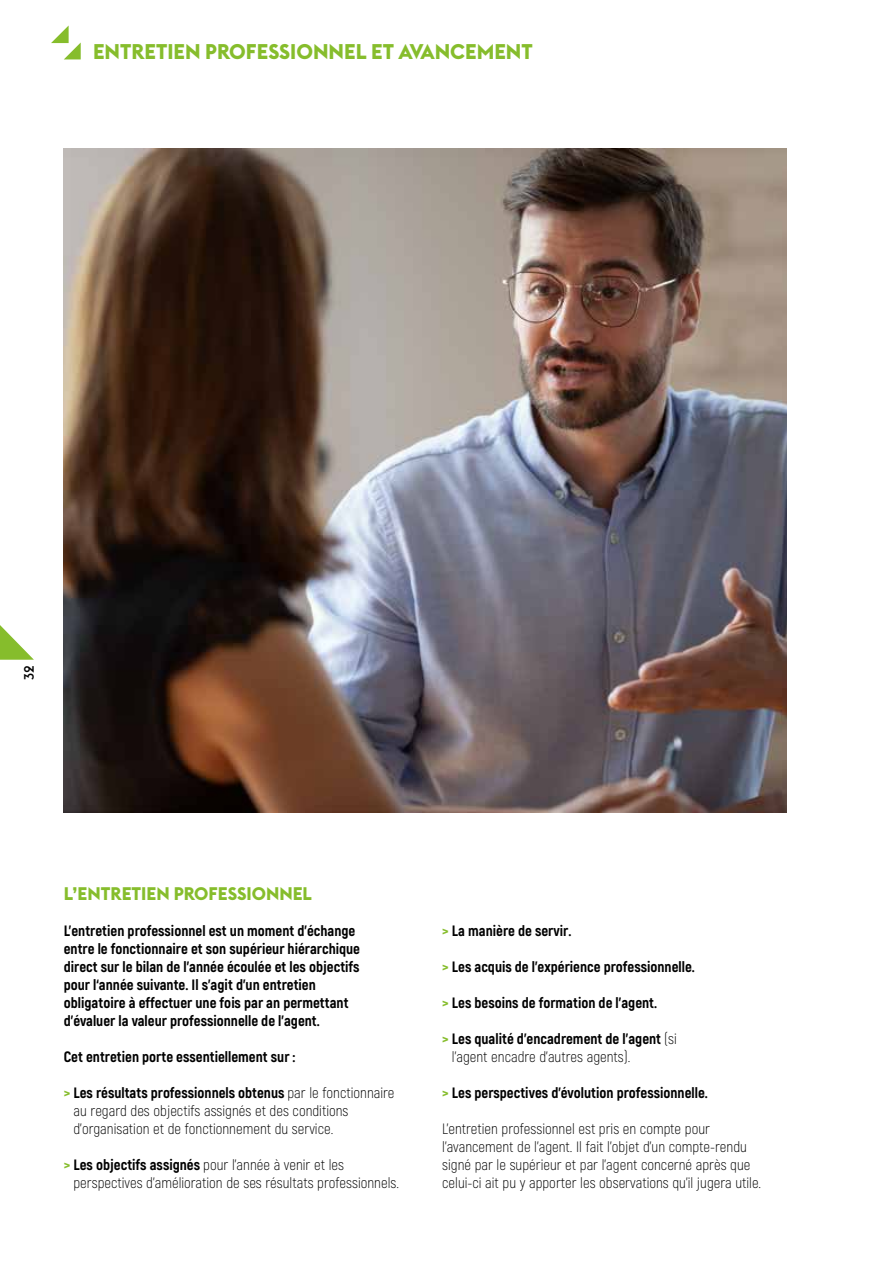
<style>
.page{position:relative;width:893px;height:1263px;background:#fff}
.page>*{position:absolute;margin:0;border:0;box-sizing:border-box;transform-origin:0 0}
.t1{font:700 21px "Euclid Flex";color:#86bd2c}
.t2{font:700 18px "Euclid Flex";color:#86bd2c}
.t3{font:300 15px/18px "Akrobat";color:#000}
.t4{font:800 15px/18px "Akrobat";color:#000}
.t5{font:500 13.5px "Euclid Flex";color:#000}
.s1{font-weight:800;color:#86bd2c}
.s2{font-weight:800}
.s3{color:#86bd2c}
</style>
<div class="page">
<svg style="left:0;top:625px;width:34px;height:35px"></svg>
<svg style="left:51px;top:26px;width:30px;height:33px"></svg>
<img style="left:64px;top:149px;width:723px;height:664px">
<h1 class="t1" style="left:93px;top:40px;width:441px">ENTRETIEN PROFESSIONNEL ET AVANCEMENT</h1>
<p class="t5" style="left:21px;top:680px;width:16px;rotate:-90deg">32</p>
<p class="t2" style="left:64px;top:883px;width:250px">L’ENTRETIEN PROFESSIONNEL</p>
<p class="t4" style="left:64px;top:922px;width:298px">L’entretien professionnel est un moment d’échange entre le fonctionnaire et son supérieur hiérarchique direct sur le bilan de l’année écoulée et les objectifs pour l‘année suivante. Il s’agit d’un entretien obligatoire à effectuer une fois par an permettant d’évaluer la valeur professionnelle de l’agent.</p>
<p class="t4" style="left:64px;top:1048px;width:233px">Cet entretien porte essentiellement sur :</p>
<p class="t3" style="left:73px;top:1084px;width:323px;text-indent:-10px"><span class="s1">&gt;</span> <span class="s2">Les résultats professionnels obtenus</span> par le fonctionnaire au regard des objectifs assignés et des conditions d’organisation et de fonctionnement du service.</p>
<p class="t3" style="left:73px;top:1156px;width:327px;text-indent:-10px"><span class="s1">&gt;</span> <span class="s2">Les objectifs assignés</span> pour l’année à venir et les perspectives d’amélioration de ses résultats professionnels.</p>
<p class="t4" style="left:442px;top:922px;width:131px"><span class="s3">&gt;</span> La manière de servir.</p>
<p class="t4" style="left:442px;top:958px;width:254px"><span class="s3">&gt;</span> Les acquis de l’expérience professionnelle.</p>
<p class="t4" style="left:442px;top:994px;width:216px"><span class="s3">&gt;</span> Les besoins de formation de l’agent.</p>
<p class="t3" style="left:452px;top:1030px;width:226px;text-indent:-10px"><span class="s1">&gt;</span> <span class="s2">Les qualité d’encadrement de l’agent</span> (si l’agent encadre d’autres agents).</p>
<p class="t4" style="left:442px;top:1084px;width:267px"><span class="s3">&gt;</span> Les perspectives d’évolution professionnelle.</p>
<p class="t3" style="left:442px;top:1120px;width:320px">L’entretien professionnel est pris en compte pour l’avancement de l’agent. Il fait l’objet d’un compte-rendu signé par le supérieur et par l’agent concerné après que celui-ci ait pu y apporter les observations qu’il jugera utile.</p>
</div>
